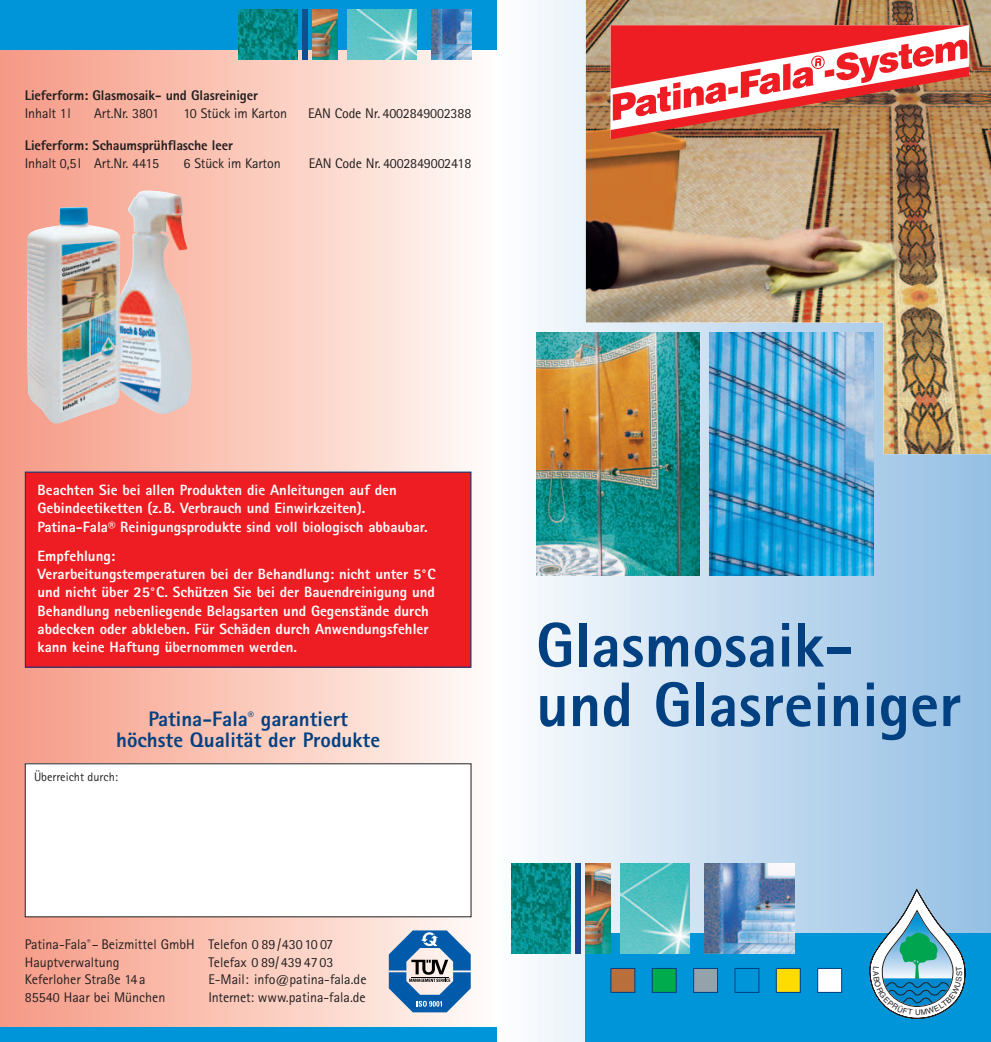
<style>
.page{position:relative;width:991px;height:1042px;background:#fff}
.page>*{position:absolute;margin:0;border:0;box-sizing:border-box;transform-origin:0 0}
.t1{font:800 63px/59.5px "AT Rotis Sans Serif";color:#014081}
.t2{font:800 21px/21px "AT Rotis Sans Serif";color:#014081;text-align:center}
.t3{font:800 14.88px/18.4px "AT Rotis Sans Serif";color:#fff}
.t4{font:14px/17.5px "AT Rotis Sans Serif";color:#231f20}
.t5{font:800 14px "AT Rotis Sans Serif";letter-spacing:-.01em;color:#231f20}
.t6{font:12.25px "AT Rotis Sans Serif";color:#231f20}
.t7{font:7.7px "Helvetica";color:#231f20}
</style>
<div class="page">
<div style="left:0;top:0;width:496px;height:1041px;background:linear-gradient(to right,#f69882,#fefbf6)"></div>
<div style="left:496px;top:0;width:494px;height:1041px;background:linear-gradient(to right,#fbfcfd,#94bfe4)"></div>
<div style="left:0;top:0;width:496px;height:50px;background:#0095d9"></div>
<div style="left:25px;top:763px;width:446px;height:153px;background:#fff"></div>
<svg style="left:389px;top:930px;width:81px;height:82px;background:#6b94bb"></svg>
<div style="left:0;top:1027px;width:496px;height:14px;background:#0095d9"></div>
<div style="left:585px;top:933px;width:405px;height:108px;background:#0095d9"></div>
<img style="left:27px;top:190px;width:165px;height:234px">
<img style="left:536px;top:332px;width:163px;height:243px">
<img style="left:709px;top:454px;width:164px;height:121px">
<div style="left:25px;top:472px;width:446px;height:195px;background:#ee1d23"></div>
<div style="left:611px;top:968px;width:24px;height:24px;background:#b96f3c"></div>
<div style="left:610px;top:967px;width:25px;height:25px;border:1px solid #014081"></div>
<div style="left:652px;top:968px;width:24px;height:24px;background:#00ab4d"></div>
<div style="left:651px;top:967px;width:25px;height:25px;border:1px solid #014081"></div>
<div style="left:693px;top:968px;width:24px;height:24px;background:#94a2aa"></div>
<div style="left:693px;top:967px;width:25px;height:25px;border:1px solid #014081"></div>
<div style="left:734px;top:967px;width:25px;height:25px;border:1px solid #014081"></div>
<div style="left:776px;top:968px;width:24px;height:24px;background:#ffdc01"></div>
<div style="left:776px;top:967px;width:24px;height:25px;border:1px solid #014081"></div>
<div style="left:817px;top:968px;width:24px;height:24px;background:#fff"></div>
<div style="left:817px;top:967px;width:25px;height:25px;border:1px solid #014081"></div>
<img style="left:511px;top:863px;width:59px;height:89px">
<img style="left:585px;top:863px;width:25px;height:89px">
<img style="left:575px;top:863px;width:5px;height:89px">
<img style="left:620px;top:863px;width:70px;height:89px">
<img style="left:704px;top:863px;width:90px;height:89px">
<img style="left:238px;top:10px;width:60px;height:50px">
<img style="left:313px;top:10px;width:24px;height:50px">
<img style="left:303px;top:10px;width:5px;height:50px">
<img style="left:347px;top:10px;width:70px;height:50px">
<img style="left:432px;top:10px;width:39px;height:50px">
<img style="left:585px;top:0;width:405px;height:454px">
<svg style="left:610px;top:25px;width:359px;height:114px"></svg>
<svg style="left:868px;top:888px;width:98px;height:131px"></svg>
<p class="t5" style="left:25px;top:91px;width:235px">Lieferform: Glasmosaik- und Glasreiniger</p>
<p class="t4" style="left:25px;top:106px;width:48px">Inhalt 1l</p>
<p class="t4" style="left:94px;top:106px;width:66px">Art.Nr. 3801</p>
<p class="t4" style="left:184px;top:106px;width:105px">10 Stück im Karton</p>
<p class="t4" style="left:308px;top:106px;width:165px">EAN Code Nr. 4002849002388</p>
<p class="t5" style="left:25px;top:140px;width:210px">Lieferform: Schaumsprühflasche leer</p>
<p class="t4" style="left:25px;top:155px;width:136px">Inhalt 0,5l Art.Nr. 4415</p>
<p class="t4" style="left:184px;top:155px;width:99px">6 Stück im Karton</p>
<p class="t4" style="left:309px;top:155px;width:164px">EAN Code Nr. 4002849002418</p>
<p class="t3" style="left:38px;top:482px;width:392px">Beachten Sie bei allen Produkten die Anleitungen auf den<br>Gebindeetiketten (z.B. Verbrauch und Einwirkzeiten).<br>Patina-Fala® Reinigungsprodukte sind voll biologisch abbaubar.</p>
<p class="t3" style="left:38px;top:548px;width:400px">Empfehlung:<br>Verarbeitungstemperaturen bei der Behandlung: nicht unter 5°C und nicht über 25°C. Schützen Sie bei der Bauendreinigung und Behandlung nebenliegende Belagsarten und Gegenstände durch abdecken oder abkleben. Für Schäden durch Anwendungsfehler kann keine Haftung übernommen werden.</p>
<h2 class="t2" style="left:116px;top:710px;width:265px">Patina-Fala<sup>®</sup> garantiert höchste Qualität der Produkte</h2>
<p class="t6" style="left:34px;top:772px;width:85px">Überreicht durch:</p>
<p class="t4" style="left:25px;top:936px;width:171px">Patina-Fala<sup>®</sup> – Beizmittel GmbH<br>Hauptverwaltung<br>Keferloher Straße 14a<br>85540 Haar bei München</p>
<p class="t4" style="left:208px;top:936px;width:160px">Telefon 0 89/43010 07<br>Telefax 0 89/439 4703<br>E-Mail: info@patina-fala.de<br>Internet: www.patina-fala.de</p>
<h1 class="t1" style="left:536px;top:622px;width:427px">Glasmosaik&shy;und Glasreiniger</h1>
<p class="t7" style="left:915px;top:1009px;width:7px">U</p>
</div>
